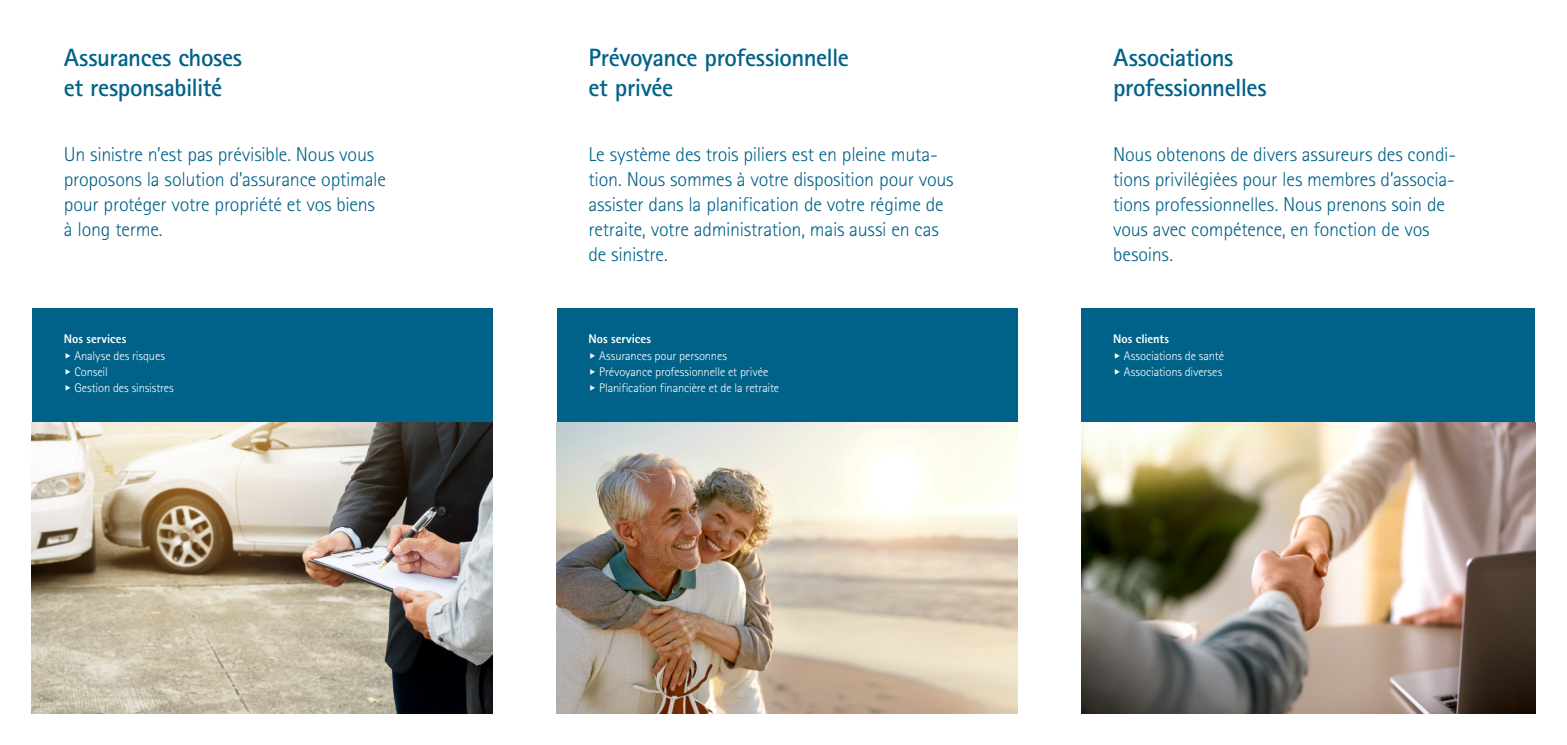
<style>
.page{position:relative;width:1567px;height:745px;background:#fff}
.page>*{position:absolute;margin:0;border:0;box-sizing:border-box;transform-origin:0 0}
.t1{font:700 25px/30px "Rotis Sans Serif";letter-spacing:-.02em;color:#006288}
.t2{font:300 20px/25px "Rotis Sans Serif";letter-spacing:-.01em;color:#006288}
.t3{font:300 12.5px/16.2px "Rotis Sans Serif";letter-spacing:-.01em;color:#fff}
.t4{font:800 12.5px "Rotis Sans Serif";color:#fff}
</style>
<div class="page">
<div style="left:556px;top:308px;width:461px;height:114px;background:#006288"></div>
<div style="left:1081px;top:308px;width:453px;height:114px;background:#006288"></div>
<div style="left:32px;top:308px;width:461px;height:114px;background:#006288"></div>
<img style="left:32px;top:422px;width:461px;height:290px">
<img style="left:1081px;top:422px;width:453px;height:290px">
<img style="left:556px;top:422px;width:461px;height:290px">
<p class="t1" style="left:64px;top:42px;width:180px">Assurances choses et responsabilité</p>
<p class="t1" style="left:588px;top:42px;width:262px">Prévoyance professionnelle et privée</p>
<p class="t1" style="left:1113px;top:42px;width:155px">Associations professionnelles</p>
<p class="t2" style="left:64px;top:141px;width:324px">Un sinistre n’est pas prévisible. Nous vous proposons la solution d’assurance optimale pour protéger votre propriété et vos biens à long terme.</p>
<p class="t2" style="left:588px;top:141px;width:366px">Le système des trois piliers est en pleine muta&shy;tion. Nous sommes à votre disposition pour vous assister dans la planification de votre régime de retraite, votre administration, mais aussi en cas de sinistre.</p>
<p class="t2" style="left:1113px;top:141px;width:344px">Nous obtenons de divers assureurs des condi&shy;tions privilégiées pour les membres d’associa&shy;tions professionnelles. Nous prenons soin de vous avec compétence, en fonction de vos besoins.</p>
<p class="t4" style="left:64px;top:331px;width:64px">Nos services</p>
<p class="t3" style="left:74px;top:347px;width:101px">Analyse des risques<br>Conseil<br>Gestion des sinsistres</p>
<p class="t4" style="left:588px;top:331px;width:64px">Nos services</p>
<p class="t3" style="left:599px;top:347px;width:182px">Assurances pour personnes<br>Prévoyance professionnelle et privée<br>Planification financière et de la retraite</p>
<p class="t4" style="left:1113px;top:331px;width:57px">Nos clients</p>
<p class="t3" style="left:1123px;top:347px;width:102px">Associations de santé<br>Associations diverses</p>
</div>
